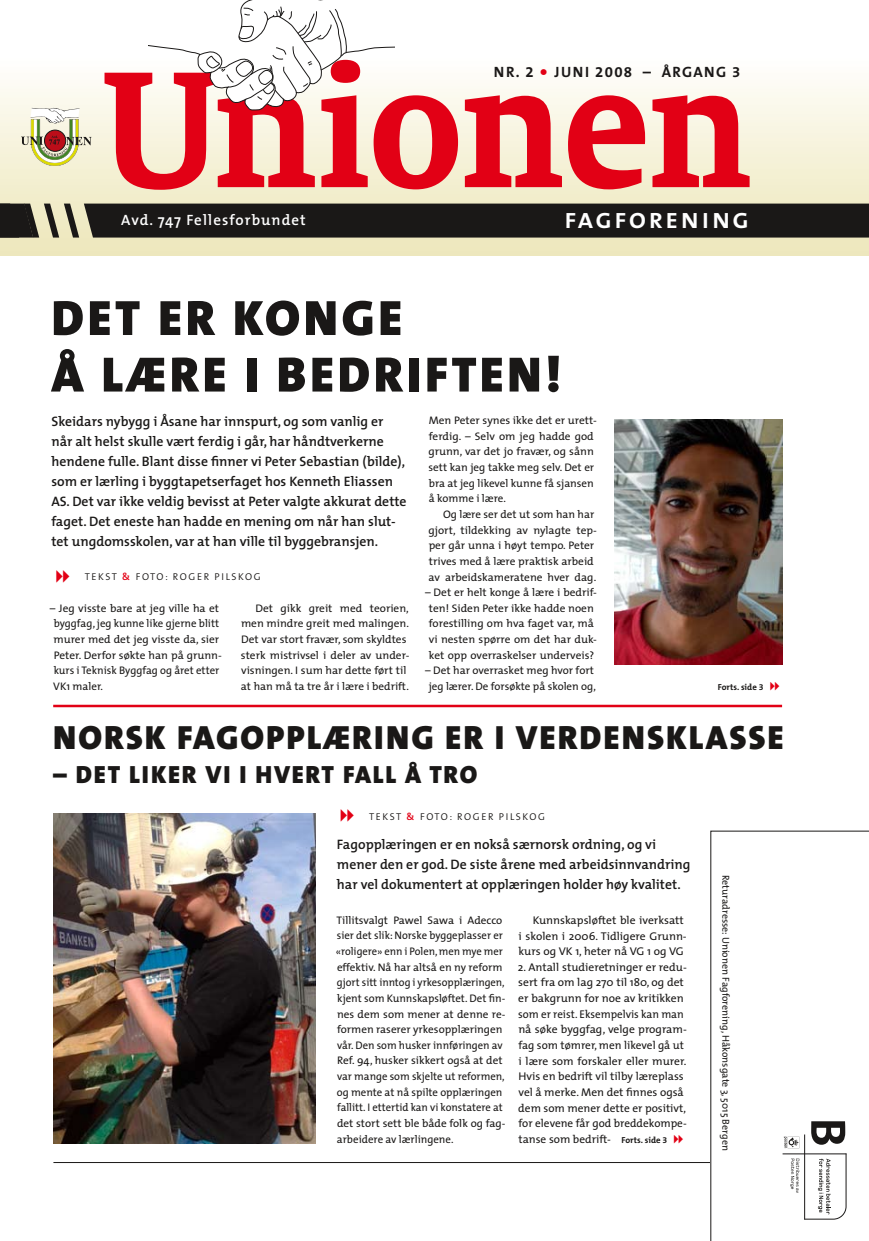
<style>
.page{position:relative;width:869px;height:1241px;background:#fff}
.page>*{position:absolute;margin:0;border:0;box-sizing:border-box;transform-origin:0 0}
.t1{font:700 188.75px "Oranda BT";letter-spacing:-.01em;color:#e20015}
.t2{font:900 50px/56.5px "The Mix B9";letter-spacing:.07em;color:#1a1817}
.t3{font:700 50px "The Mix B7";color:#1a1817}
.t4{font:900 33.75px "The Mix B9";letter-spacing:.06em;color:#1a1817}
.t5{font:28.75px "The Sans Semi Bold Caps";letter-spacing:.07em;color:#fff}
.t6{font:900 25px "The Mix B9";letter-spacing:.07em;color:#1a1817}
.t7{font:600 15px "The Mix";letter-spacing:.07em;color:#fff}
.t8{font:700 15px "The Mix B7";letter-spacing:.09em;color:#1a1817}
.t9{font:600 13.75px/20px "The Mix";color:#1a1817}
.t10{font:11.25px/15.6px "The Mix";color:#1a1817}
.t11{font:11px/15.6px "The Mix";color:#1a1817}
.t12{font:10px "The Mix";color:#1a1817}
.t13{font:300 10px "The Mix B4";letter-spacing:.16em;color:#1a1817}
.t14{font:700 8.75px "The Mix B7";color:#1a1817}
.s1{font-size:20px;color:#e20015}
.s2{font-family:"The Mix";font-weight:600;color:#e20015}
</style>
<div class="page">
<hr style="left:53px;top:1161px;width:728px;height:1px;background:#1a1817">
<svg style="left:710px;top:830px;width:158px;height:410px"></svg>
<hr style="left:782px;top:1153px;width:64px;height:1px;background:#1a1817">
<svg style="left:783px;top:1136px;width:63px;height:83px"></svg>
<hr style="left:803px;top:1134px;width:1px;height:85px;background:#1a1817">
<svg style="left:0;top:46px;width:868px;height:209px"></svg>
<svg style="left:0;top:203px;width:868px;height:34px;background:#272522"></svg>
<svg style="left:148px;top:0;width:246px;height:110px"></svg>
<svg style="left:21px;top:108px;width:70px;height:58px;background:#d2c6a9"></svg>
<hr style="left:53px;top:704px;width:728px;height:3px;background:#e20015">
<img style="left:614px;top:419px;width:167px;height:245px">
<img style="left:53px;top:813px;width:262px;height:330px">
<h1 class="t1" style="left:104px;top:16px;width:647px">Unionen</h1>
<h3 class="t7" style="left:121px;top:207px;width:186px">Avd. 747 Fellesforbundet</h3>
<h3 class="t5" style="left:564px;top:194px;width:187px">fagforening</h3>
<h3 class="t8" style="left:493px;top:64px;width:248px">NR. 2 <span class="s1">•</span> jun i 2008 – ÅRGANG 3</h3>
<h2 class="t2" style="left:51px;top:291px;width:511px">DET ER KONGE<br>Å LÆRE I BEDRIFTEN!</h2>
<p class="t9" style="left:51px;top:411px;width:356px">Skeidars nybygg i Åsane har innspurt, og som vanlig er når alt helst skulle vært ferdig i går, har håndtverkerne hendene fulle. Blant disse finner vi Peter Sebastian (bilde), som er lærling i byggtapetserfaget hos Kenneth Eliassen AS. Det var ikke veldig bevisst at Peter valgte akkurat dette faget. Det eneste han hadde en mening om når han slut&shy;tet ungdomsskolen, var at han ville til byggebransjen.</p>
<p class="t11" style="left:428px;top:412px;width:170px">Men Peter synes ikke det er urett&shy;ferdig. – Selv om jeg hadde god grunn, var det jo fravær, og sånn sett kan jeg takke meg selv. Det er bra at jeg likevel kunne få sjansen å komme i lære.</p>
<p class="t11" style="left:428px;top:506px;width:170px;text-indent:15px">Og lære ser det ut som han har gjort, tildekking av nylagte tep&shy;per går unna i høyt tempo. Peter trives med å lære praktisk arbeid av arbeidskameratene hver dag.</p>
<p class="t11" style="left:425px;top:584px;width:173px;text-align:center">– Det er helt konge å lære i bedrif&shy;ten! Siden Peter ikke hadde noen forestilling om hva faget var, må vi nesten spørre om det har duk&shy;ket opp overraskelser underveis?</p>
<p class="t11" style="left:425px;top:662px;width:172px;text-align:center">– Det har overrasket meg hvor fort jeg lærer. De forsøkte på skolen og,</p>
<p class="t13" style="left:85px;top:571px;width:177px">TEKST <span class="s2">&amp;</span> FOTO: ROGER PILSKOG</p>
<p class="t11" style="left:53px;top:599px;width:170px;text-indent:-3px">– Jeg visste bare at jeg ville ha et byggfag, jeg kunne like gjerne blitt murer med det jeg visste da, sier<br>Peter. Derfor søkte han på grunn&shy;kurs i Teknisk Byggfag og året etter<br>VK1 maler.</p>
<p class="t11" style="left:241px;top:599px;width:170px;text-indent:14px">Det gikk greit med teorien, men mindre greit med malingen.<br>Det var stort fravær, som skyldtes sterk mistrivsel i deler av under&shy;visningen. I sum har dette ført til at han må ta tre år i lære i bedrift.</p>
<p class="t14" style="left:717px;top:682px;width:47px">Forts. side 3</p>
<h3 class="t4" style="left:53px;top:719px;width:731px">NORSK FAGOPPLÆRING ER I VERDENSKLASSE</h3>
<h3 class="t6" style="left:53px;top:760px;width:425px">– DET LIKER VI I HVERT FALL Å TRO</h3>
<p class="t13" style="left:369px;top:811px;width:177px">TEKST <span class="s2">&amp;</span> FOTO: ROGER PILSKOG</p>
<p class="t9" style="left:337px;top:834px;width:355px">Fagopplæringen er en nokså særnorsk ordning, og vi mener den er god. De siste årene med arbeidsinnvandring har vel dokumentert at opplæringen holder høy kvalitet.</p>
<p class="t11" style="left:335px;top:911px;width:171px">Tillitsvalgt Pawel Sawa i Adecco sier det slik: Norske byggeplasser er «roligere» enn i Polen, men mye mer effektiv. Nå har altså en ny reform gjort sitt inntog i yrkesopplæringen, kjent som Kunnskapsløftet. Det fin&shy;nes dem som mener at denne re&shy;formen raserer yrkesopplæringen vår. Den som husker innføringen av Ref. 94, husker sikkert også at det var mange som skjelte ut reformen, og mente at nå spilte opplæringen fallitt. I ettertid kan vi konstatere at det stort sett ble både folk og fag&shy;arbeidere av lærlingene.</p>
<p class="t10" style="left:518px;top:911px;width:170px;text-indent:14px">Kunnskapsløftet ble iverksatt i skolen i 2006. Tidligere Grunn&shy;kurs og VK 1, heter nå VG 1 og VG</p>
<p class="t10" style="left:517px;top:958px;width:170px">2. Antall studieretninger er redu&shy;sert fra om lag 270 til 180, og det er bakgrunn for noe av kritikken som er reist. Eksempelvis kan man nå søke byggfag, velge program&shy;fag som tømrer, men likevel gå ut i lære som forskaler eller murer.<br>Hvis en bedrift vil tilby læreplass vel å merke. Men det finnes også dem som mener dette er positivt, for elevene får god breddekompe&shy;tanse som bedrift-</p>
<p class="t14" style="left:621px;top:1135px;width:47px">Forts. side 3</p>
<p class="t12" style="left:733px;top:874px;width:277px;rotate:90deg">Returadresse: Unionen Fagforening, Håkonsgate 3, 5015 Bergen</p>
<h2 class="t3" style="left:854px;top:1117px;width:31px;rotate:90deg">B</h2>
</div>
